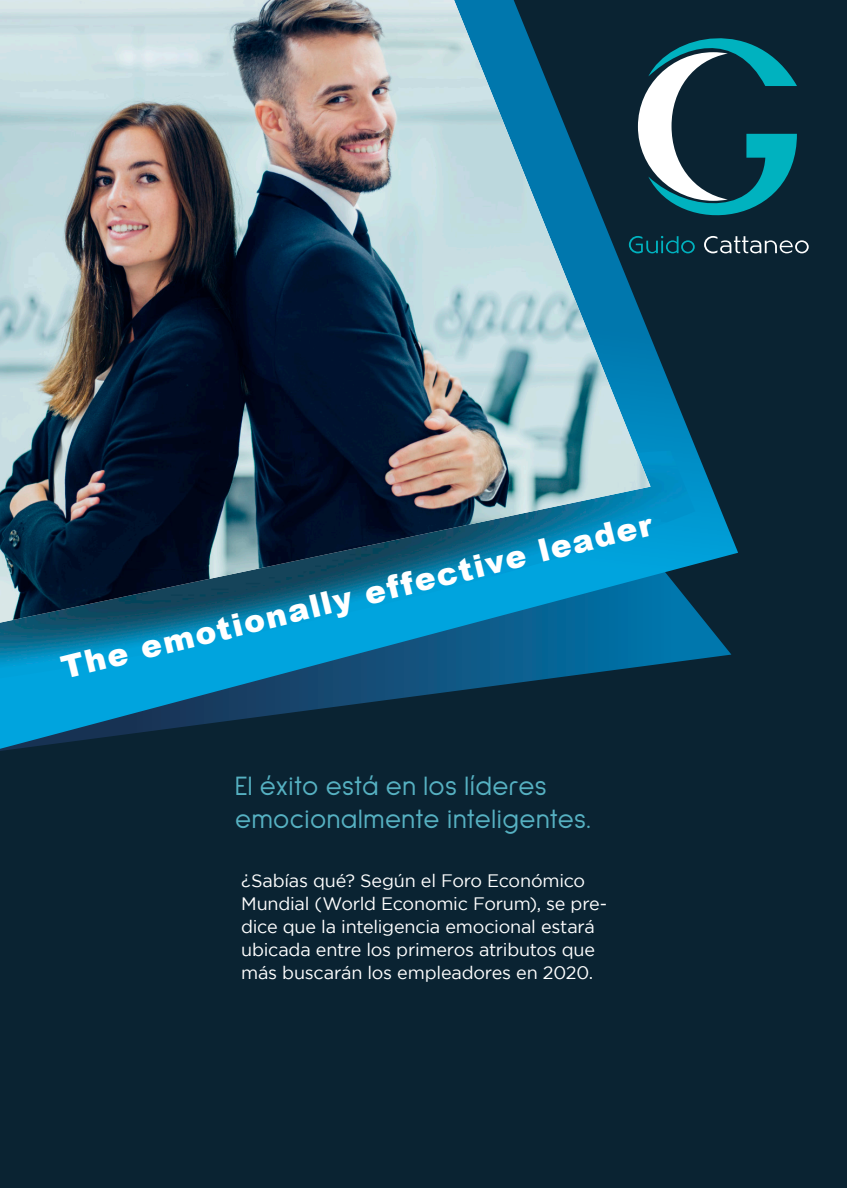
<style>
.page{position:relative;width:847px;height:1188px;background:#0a2332}
.page>*{position:absolute;margin:0;border:0;box-sizing:border-box;transform-origin:0 0}
.t1{font:900 31.5px "Arial";color:#fff}
.sub_azul{font:27.6px/33.2px "Sulphur Point";letter-spacing:.005em;color:#56b1c2}
.Parrtafo_basico_blan{font:18px/23px "Gotham";letter-spacing:-.01em;color:#fff}
</style>
<div class="page">
<svg style="left:0;top:253px;width:738px;height:496px"></svg>
<img style="left:0;top:451px;width:695px;height:227px">
<img style="left:0;top:0;width:651px;height:623px">
<svg style="left:629px;top:15px;width:180px;height:238px"></svg>
<p class="t1" style="left:57px;top:647px;width:609px;rotate:-14deg">The emotionally effective leader</p>
<p class="sub_azul" style="left:235px;top:769px;width:357px">El éxito está en los líderes emocionalmente inteligentes.</p>
<p class="Parrtafo_basico_blan" style="left:241px;top:869px;width:368px">¿Sabías qué? Según el Foro Económico Mundial (World Economic Forum), se pre&shy;dice que la inteligencia emocional estará ubicada entre los primeros atributos que más buscarán los empleadores en 2020.</p>
</div>
